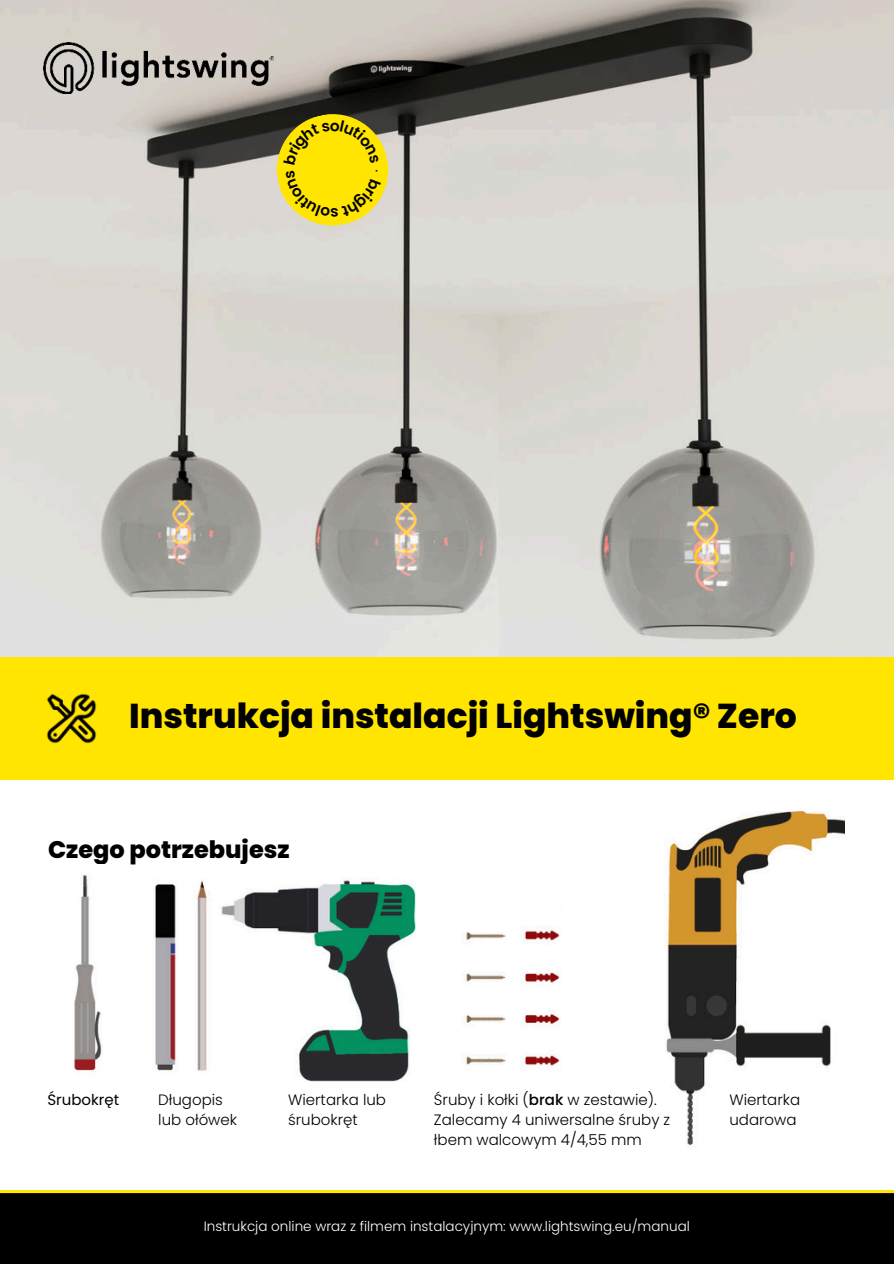
<style>
.page{position:relative;width:894px;height:1264px;background:#fff}
.page>*{position:absolute;margin:0;border:0;box-sizing:border-box;transform-origin:0 0}
.t1{font:800 34.5px "Poppins";color:#000}
.t2{font:800 24px "Poppins";color:#000}
.t3{font:300 15px/20.2px "Poppins";color:#000}
.t4{font:15px "Poppins";color:#000}
.t5{font:300 13.5px "Poppins";color:#fff}
.s1{font-weight:500}
</style>
<div class="page">
<img style="left:0;top:0;width:893px;height:657px">
<div style="left:0;top:657px;width:893px;height:122px;background:#ffe500"></div>
<img style="left:46px;top:693px;width:51px;height:51px">
<div style="left:0;top:1190px;width:893px;height:73px;background:#000"></div>
<img style="left:43px;top:43px;width:230px;height:50px">
<img style="left:74px;top:874px;width:28px;height:197px">
<img style="left:154px;top:880px;width:53px;height:191px">
<img style="left:221px;top:880px;width:194px;height:201px">
<img style="left:465px;top:927px;width:96px;height:139px">
<img style="left:665px;top:811px;width:179px;height:334px">
<svg style="left:271px;top:109px;width:122px;height:122px;background:#d9c730"></svg>
<h1 class="t1" style="left:129px;top:696px;width:669px">Instrukcja instalacji Lightswing® Zero</h1>
<h2 class="t2" style="left:48px;top:835px;width:243px">Czego potrzebujesz</h2>
<p class="t3" style="left:434px;top:1089px;width:238px">Śruby i kołki (<span class="s1">brak</span> w zestawie).<br>Zalecamy 4 uniwersalne śruby z łbem walcowym 4/4,55 mm</p>
<p class="t4" style="left:47px;top:1090px;width:73px">Śrubokręt</p>
<p class="t3" style="left:158px;top:1089px;width:80px">Długopis lub ołówek</p>
<p class="t3" style="left:729px;top:1089px;width:72px">Wiertarka udarowa</p>
<p class="t3" style="left:288px;top:1089px;width:99px">Wiertarka lub śrubokręt</p>
<p class="t5" style="left:204px;top:1218px;width:487px">Instrukcja online wraz z filmem instalacyjnym: www.lightswing.eu/manual</p>
</div>
